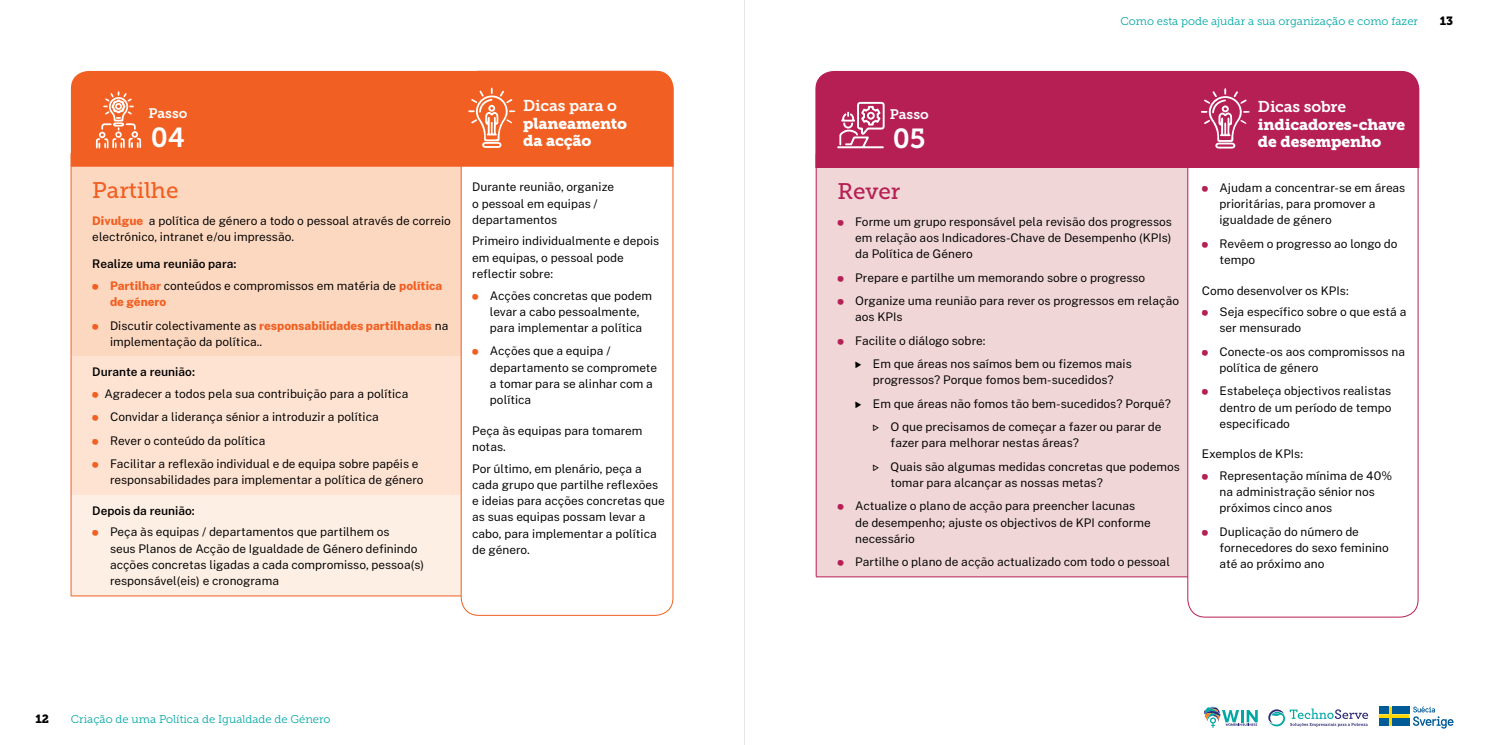
<style>
.page{position:relative;width:1489px;height:745px;background:#fff}
.page>*{position:absolute;margin:0;border:0;box-sizing:border-box;transform-origin:0 0}
.t1{font:27.5px "Museo Slab 700";color:#fff}
.t2{font:22.5px "Museo Slab 500";color:#f15f22}
.t3{font:22.5px "Museo Slab 500";color:#b51f54}
.t4{font:15.62px/17.5px "Museo Slab 900";letter-spacing:-.01em;color:#fff}
.t5{font:15.62px "Museo Slab 700";letter-spacing:-.01em;color:#fff}
.t6{font:13.75px "Museo Slab 700";color:#fff}
.t7{font:11.88px/16.2px "Public Sans";color:#000}
.t8{font:800 11.88px/23.4px "Public Sans";color:#f15f22}
.t9{font:11.88px "Museo Slab 900";color:#000}
.t10{font:11.25px "Museo Slab 300";color:#00a8a4}
.s1{font-weight:800;color:#f15f22}
.s2{font-weight:600}
.s3{font-family:"Kosmik Glyphs";color:#f15f22}
.s4{font-family:"Kosmik Glyphs";font-weight:400}
.s5{font-weight:400;color:#000}
.s6{font-family:"Kosmik Glyphs";color:#b51f54}
.s7{font-family:"Kosmik Glyphs"}
</style>
<div class="page">
<svg style="left:1204px;top:706px;width:53px;height:21px"></svg>
<svg style="left:1378px;top:706px;width:75px;height:22px"></svg>
<div style="left:1378px;top:706px;width:10px;height:7px;background:#005b96"></div>
<div style="left:1391px;top:706px;width:18px;height:7px;background:#005b96"></div>
<div style="left:1378px;top:717px;width:10px;height:8px;background:#005b96"></div>
<div style="left:1391px;top:717px;width:18px;height:8px;background:#005b96"></div>
<svg style="left:1268px;top:708px;width:99px;height:18px"></svg>
<div style="left:72px;top:167px;width:389px;height:189px;background:#fdd8c0"></div>
<div style="left:71px;top:356px;width:420px;height:138px;background:#fee3d2"></div>
<div style="left:71px;top:494px;width:420px;height:101px;background:#feefe4"></div>
<hr style="left:71px;top:153px;width:1px;height:52px;background:#f15f22">
<hr style="left:71px;top:205px;width:1px;height:151px;background:#f15f22">
<hr style="left:71px;top:356px;width:1px;height:138px;background:#f15f22">
<hr style="left:71px;top:494px;width:1px;height:101px;background:#f15f22">
<hr style="left:71px;top:595px;width:420px;height:1px;background:#f15f22">
<div style="left:461px;top:71px;width:212px;height:544px;background:#fff;border-radius:18px"></div>
<div style="left:71px;top:71px;width:602px;height:96px;background:#f15f22"></div>
<svg style="left:468px;top:88px;width:47px;height:61px;background:#f38050"></svg>
<svg style="left:96px;top:91px;width:45px;height:58px;background:#f48556"></svg>
<div style="left:817px;top:168px;width:370px;height:408px;background:#f1d6d7"></div>
<hr style="left:816px;top:154px;width:1px;height:52px;background:#b51f54">
<hr style="left:816px;top:206px;width:1px;height:370px;background:#b51f54">
<hr style="left:816px;top:576px;width:399px;height:1px;background:#b51f54">
<div style="left:815px;top:70px;width:604px;height:98px;background:#b51f54"></div>
<svg style="left:1200px;top:88px;width:49px;height:61px;background:#c44e77"></svg>
<svg style="left:837px;top:102px;width:47px;height:46px"></svg>
<hr style="left:744px;top:0;width:1px;height:744px;background:#e8e7e5">
<p class="t6" style="left:148px;top:106px;width:40px">Passo</p>
<h1 class="t1" style="left:151px;top:122px;width:35px">04</h1>
<h2 class="t2" style="left:92px;top:178px;width:88px">Partilhe</h2>
<p class="t7" style="left:92px;top:212px;width:360px"><span class="s1">Divulgue</span> a política de género a todo o pessoal através de correio electrónico, intranet e/ou impressão.</p>
<p class="t7" style="left:92px;top:253px;width:351px;line-height:21.6px"><span class="s2">Realize uma reunião para:<br></span><span class="s3">v</span> <span class="s1">Partilhar</span> conteúdos e compromissos em matéria de <span class="s1">política</span></p>
<p class="t8" style="left:92px;top:290px;width:357px;text-indent:18px">de género<br><span class="s4">v</span> <span class="s5">Discutir colectivamente as</span> responsabilidades partilhadas <span class="s5">na</span></p>
<p class="t7" style="left:110px;top:333px;width:154px">implementação da política..</p>
<p class="t7" style="left:92px;top:361px;width:317px;line-height:21.6px"><span class="s2">Durante a reunião:<br></span><span class="s3">v</span> Agradecer a todos pela sua contribuição para a política</p>
<p class="t7" style="left:92px;top:405px;width:327px;line-height:23.4px"><span class="s3">v</span> Convidar a liderança sénior a introduzir a política<br><span class="s3">v</span> Rever o conteúdo da política<br><span class="s3">v</span> Facilitar a reflexão individual e de equipa sobre papéis e</p>
<p class="t7" style="left:110px;top:471px;width:315px">responsabilidades para implementar a política de género</p>
<p class="t7" style="left:92px;top:499px;width:299px;line-height:21.6px"><span class="s2">Depois da reunião:<br></span><span class="s3">v</span> Peça às equipas / departamentos que partilhem os</p>
<p class="t7" style="left:110px;top:539px;width:315px">seus Planos de Acção de Igualdade de Género definindo acções concretas ligadas a cada compromisso, pessoa(s) responsável(eis) e cronograma</p>
<h3 class="t5" style="left:523px;top:97px;width:95px">Dicas para o</h3>
<h3 class="t4" style="left:523px;top:115px;width:105px">planeamento da acção</h3>
<p class="t7" style="left:472px;top:178px;width:143px">Durante reunião, organize o pessoal em equipas / departamentos</p>
<p class="t7" style="left:472px;top:232px;width:189px">Primeiro individualmente e depois em equipas, o pessoal pode reflectir sobre:</p>
<p class="t7" style="left:490px;top:287px;width:163px;text-indent:-18px"><span class="s3">v</span> Acções concretas que podem levar a cabo pessoalmente, para implementar a política</p>
<p class="t7" style="left:490px;top:342px;width:169px;text-indent:-18px"><span class="s3">v</span> Acções que a equipa / departamento se compromete a tomar para se alinhar com a política</p>
<p class="t7" style="left:472px;top:422px;width:172px">Peça às equipas para tomarem notas.</p>
<p class="t7" style="left:472px;top:459px;width:194px">Por último, em plenário, peça a cada grupo que partilhe reflexões e ideias para acções concretas que as suas equipas possam levar a cabo, para implementar a política de género.</p>
<p class="t9" style="left:35px;top:711px;width:15px">12</p>
<p class="t10" style="left:71px;top:712px;width:261px">Criação de uma Política de Igualdade de Género</p>
<p class="t10" style="left:1120px;top:15px;width:299px">Como esta pode ajudar a sua organização e como fazer</p>
<p class="t9" style="left:1439px;top:14px;width:15px">13</p>
<p class="t6" style="left:889px;top:106px;width:40px">Passo</p>
<h1 class="t1" style="left:892px;top:122px;width:34px">05</h1>
<h2 class="t3" style="left:837px;top:178px;width:65px">Rever</h2>
<p class="t7" style="left:855px;top:213px;width:318px;text-align:justify;text-indent:-18px"><span class="s6">v</span> Forme um grupo responsável pela revisão dos progressos em relação aos Indicadores-Chave de Desempenho (KPIs) da Política de Género</p>
<p class="t7" style="left:837px;top:265px;width:343px;line-height:23.4px"><span class="s6">v</span> Prepare e partilhe um memorando sobre o progresso<br><span class="s6">v</span> Organize uma reunião para rever os progressos em relação</p>
<p class="t7" style="left:855px;top:308px;width:49px">aos KPIs</p>
<p class="t7" style="left:837px;top:332px;width:149px"><span class="s6">v</span> Facilite o diálogo sobre:</p>
<p class="t7" style="left:855px;top:355px;width:278px"><span class="s7">x</span> Em que áreas nos saímos bem ou fizemos mais</p>
<p class="t7" style="left:872px;top:371px;width:242px">progressos? Porque fomos bem-sucedidos?</p>
<p class="t7" style="left:855px;top:395px;width:317px"><span class="s7">x</span> Em que áreas não fomos tão bem-sucedidos? Porquê?</p>
<p class="t7" style="left:872px;top:418px;width:290px"><span class="s7">w</span> O que precisamos de começar a fazer ou parar de</p>
<p class="t7" style="left:872px;top:431px;width:308px;line-height:23.4px;text-indent:18px">fazer para melhorar nestas áreas?<br><span class="s7">w</span> Quais são algumas medidas concretas que podemos</p>
<p class="t7" style="left:837px;top:470px;width:299px;line-height:23.4px;text-indent:53px">tomar para alcançar as nossas metas?<br><span class="s6">v</span> Actualize o plano de acção para preencher lacunas</p>
<p class="t7" style="left:855px;top:513px;width:297px">de desempenho; ajuste os objectivos de KPI conforme necessário</p>
<p class="t7" style="left:837px;top:553px;width:334px"><span class="s6">v</span> Partilhe o plano de acção actualizado com todo o pessoal</p>
<h3 class="t5" style="left:1257px;top:98px;width:90px">Dicas sobre</h3>
<h3 class="t4" style="left:1257px;top:115px;width:149px">indicadores-chave de desempenho</h3>
<p class="t7" style="left:1219px;top:179px;width:187px;text-indent:-18px"><span class="s6">v</span> Ajudam a concentrar-se em áreas prioritárias, para promover a igualdade de género</p>
<p class="t7" style="left:1219px;top:235px;width:179px;text-indent:-18px"><span class="s6">v</span> Revêem o progresso ao longo do tempo</p>
<p class="t7" style="left:1201px;top:279px;width:206px;line-height:21.6px">Como desenvolver os KPIs:<br><span class="s6">v</span> Seja específico sobre o que está a</p>
<p class="t7" style="left:1201px;top:316px;width:205px;line-height:23.4px;text-indent:18px">ser mensurado<br><span class="s6">v</span> Conecte-os aos compromissos na</p>
<p class="t7" style="left:1201px;top:355px;width:191px;line-height:23.4px;text-indent:18px">política de género<br><span class="s6">v</span> Estabeleça objectivos realistas</p>
<p class="t7" style="left:1219px;top:399px;width:173px">dentro de um período de tempo especificado</p>
<p class="t7" style="left:1201px;top:443px;width:192px;line-height:21.6px">Exemplos de KPIs:<br><span class="s6">v</span> Representação mínima de 40%</p>
<p class="t7" style="left:1219px;top:483px;width:157px">na administração sénior nos próximos cinco anos</p>
<p class="t7" style="left:1219px;top:523px;width:171px;text-indent:-18px"><span class="s6">v</span> Duplicação do número de fornecedores do sexo feminino até ao próximo ano</p>
</div>
